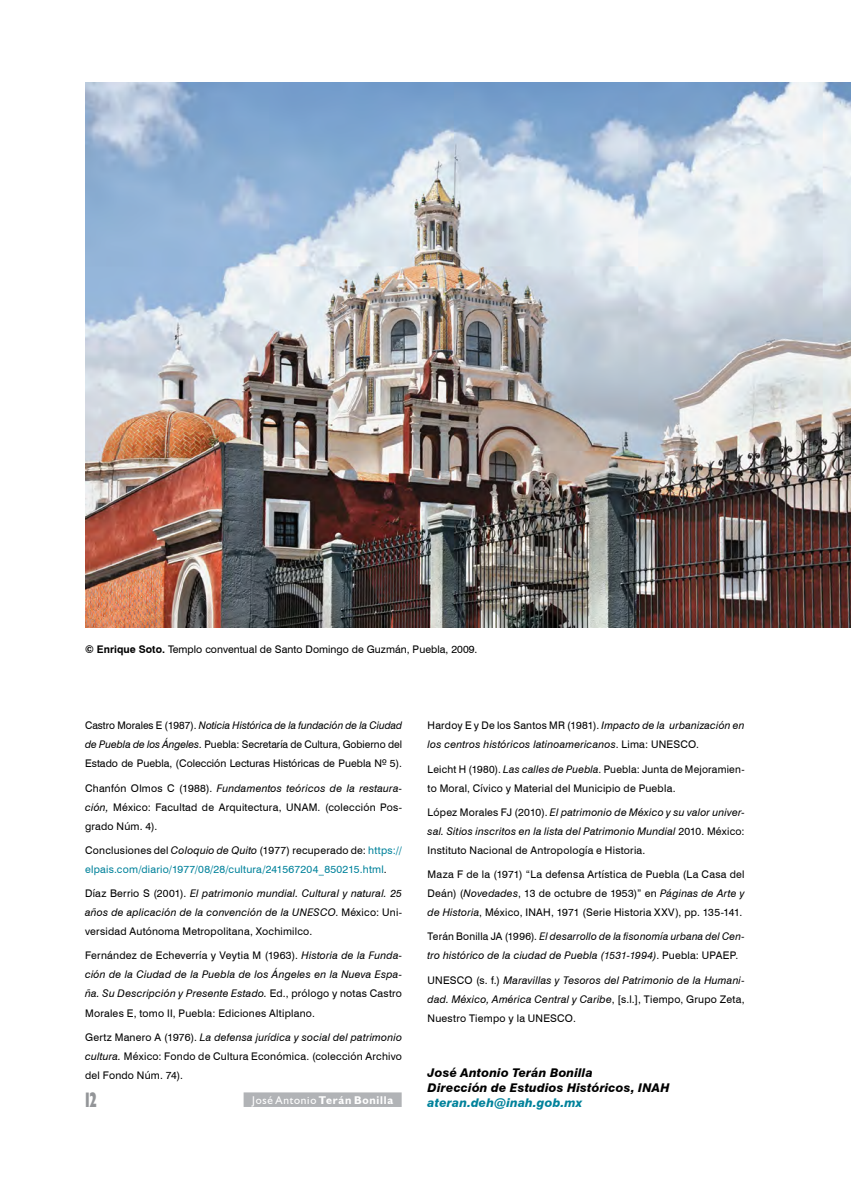
<style>
.page{position:relative;width:851px;height:1191px;background:#fff}
.page>*{position:absolute;margin:0;border:0;box-sizing:border-box;transform-origin:0 0}
.t1{font:700 condensed 21px "Humanist 521 BT Xtra";color:#939598;scale:.75 1}
.t2{font:italic 800 12px/15px "Swiss 721 BT";letter-spacing:.01em;color:#000}
.t3{font:italic 800 12px "Swiss 721 BT";letter-spacing:.01em;color:#00829b}
.t4{font:700 11.25px "Humanist 521 BT";letter-spacing:.07em;color:#fff}
.t5{font:10.5px/19px "Swiss 721 BT";letter-spacing:.02em;color:#000;text-align:justify}
.t6{font:italic 10.5px/19px "Swiss 721 BT";letter-spacing:.02em;color:#000;text-align:justify}
.t7{font:10.5px/19px "Swiss 721 BT";letter-spacing:.02em;color:#00829b}
.s1{font-weight:800}
.s2{font-weight:700}
.s3{font-style:italic}
.s4{color:#000}
.s5{font-style:italic;color:#000}
.s6{font-style:normal}
.s7{font-weight:400}
</style>
<div class="page">
<img style="left:85px;top:82px;width:765px;height:546px">
<div style="left:243px;top:1092px;width:158px;height:15px;background:#b1b3b6"></div>
<p class="t5" style="left:85px;top:639px;width:394px"><span class="s1">©</span> <span class="s2">Enrique Soto.</span> Templo conventual de Santo Domingo de Guzmán, Puebla, 2009.</p>
<p class="t5" style="left:85px;top:715px;width:318px">Castro Morales E (1987). <span class="s3">Noticia Histórica de la fundación de la Ciudad de Puebla de los Ángeles.</span> Puebla: Secretaría de Cultura, Gobierno del Estado de Puebla, (Colección Lecturas Históricas de Puebla Nº 5).</p>
<p class="t5" style="left:85px;top:778px;width:318px">Chanfón Olmos C (1988). <span class="s3">Fundamentos teóricos de la restaura&shy;ción,</span> México: Facultad de Arquitectura, UNAM. (colección Pos&shy;grado Núm. 4).</p>
<p class="t7" style="left:85px;top:840px;width:318px"><span class="s4">Conclusiones del</span> <span class="s5">Coloquio de Quito</span> <span class="s4">(1977) recuperado de:</span> https:// elpais.com/diario/1977/08/28/cultura/241567204_850215.html<span class="s4">.</span></p>
<p class="t6" style="left:85px;top:883px;width:318px"><span class="s6">Díaz Berrio S (2001).</span> El patrimonio mundial. Cultural y natural. 25 años de aplicación de la convención de la UNESCO<span class="s6">. México: Uni&shy;versidad Autónoma Metropolitana, Xochimilco.</span></p>
<p class="t5" style="left:85px;top:945px;width:318px">Fernández de Echeverría y Veytia M (1963). <span class="s3">Historia de la Funda&shy;ción de la Ciudad de la Puebla de los Ángeles en la Nueva Espa&shy;ña. Su Descripción y Presente Estado.</span> Ed., prólogo y notas Castro Morales E, tomo II, Puebla: Ediciones Altiplano.</p>
<p class="t5" style="left:85px;top:1027px;width:318px">Gertz Manero A (1976). <span class="s3">La defensa jurídica y social del patrimonio cultura.</span> México: Fondo de Cultura Económica. (colección Archivo del Fondo Núm. 74).</p>
<p class="t6" style="left:427px;top:715px;width:318px"><span class="s6">Hardoy E y De los Santos MR (1981).</span> Impacto de la urbanización en los centros históricos latinoamericanos<span class="s6">. Lima: UNESCO.</span></p>
<p class="t5" style="left:427px;top:759px;width:318px">Leicht H (1980). <span class="s3">Las calles de Puebla</span>. Puebla: Junta de Mejoramien&shy;to Moral, Cívico y Material del Municipio de Puebla.</p>
<p class="t6" style="left:427px;top:802px;width:318px"><span class="s6">López Morales FJ (2010).</span> El patrimonio de México y su valor univer&shy;sal. Sitios inscritos en la lista del Patrimonio Mundial <span class="s6">2010. México:<br>Instituto Nacional de Antropología e Historia.</span></p>
<p class="t5" style="left:427px;top:864px;width:318px">Maza F de la (1971) “La defensa Artística de Puebla (La Casa del Deán) (<span class="s3">Novedades</span>, 13 de octubre de 1953)” en <span class="s3">Páginas de Arte y de Historia</span>, México, INAH, 1971 (Serie Historia XXV), pp. 135-141.</p>
<p class="t6" style="left:427px;top:926px;width:318px"><span class="s6">Terán Bonilla JA (1996).</span> El desarrollo de la fisonomía urbana del Cen&shy;tro histórico de la ciudad de Puebla (1531-1994)<span class="s6">. Puebla: UPAEP.</span></p>
<p class="t6" style="left:427px;top:970px;width:318px"><span class="s6">UNESCO (s. f.)</span> Maravillas y Tesoros del Patrimonio de la Humani&shy;dad. México, América Central y Caribe<span class="s6">, [s.l.], Tiempo, Grupo Zeta, Nuestro Tiempo y la UNESCO.</span></p>
<p class="t2" style="left:427px;top:1064px;width:243px">José Antonio Terán Bonilla<br>Dirección de Estudios Históricos, INAH</p>
<h1 class="t1" style="left:85px;top:1086px;width:17px">12</h1>
<p class="t4" style="left:252px;top:1092px;width:143px"><span class="s7">José Antonio</span> Terán Bonilla</p>
<p class="t3" style="left:427px;top:1095px;width:156px">ateran.deh@inah.gob.mx</p>
</div>
